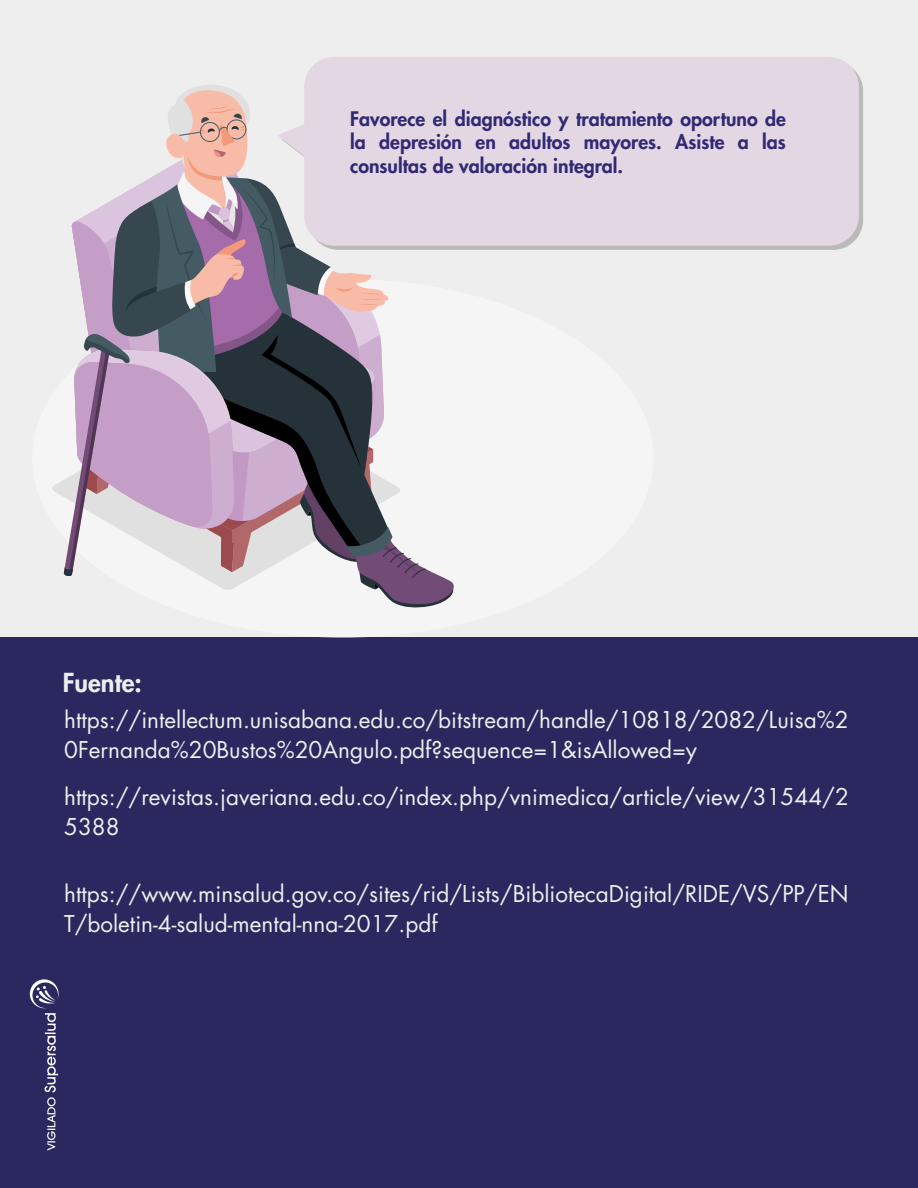
<style>
.page{position:relative;width:918px;height:1188px;background:#efeeee}
.page>*{position:absolute;margin:0;border:0;box-sizing:border-box;transform-origin:0 0}
.t1{font:800 25.5px "Futura Std";color:#efeeee}
.t2{font:22.5px/30px "Futura Std";color:#efeeee}
.t3{font:800 19.5px/23.4px "Futura Std";color:#322875;text-align:justify}
</style>
<div class="page">
<div style="left:0;top:638px;width:918px;height:550px;background:#2a285f"></div>
<hr style="left:458px;top:0;width:460px;height:1px;background:#322875">
<svg style="left:64px;top:85px;width:390px;height:523px"></svg>
<svg style="left:282px;top:76px;width:581px;height:174px;fill:#bbbaba"></svg>
<div style="left:277px;top:57px;width:582px;height:189px;background:#e2d7e2"></div>
<svg style="left:30px;top:979px;width:29px;height:172px"></svg>
<p class="t3" style="left:350px;top:107px;width:437px">Favorece el diagnóstico y tratamiento oportuno de la depresión en adultos mayores. Asiste a las consultas de valoración integral.</p>
<p class="t1" style="left:63px;top:666px;width:81px">Fuente:</p>
<p class="t2" style="left:64px;top:705px;width:786px">https://intellectum.unisabana.edu.co/bitstream/handle/10818/2082/Luisa%2<br>0Fernanda%20Bustos%20Angulo.pdf?sequence=1&amp;isAllowed=y</p>
<p class="t2" style="left:64px;top:782px;width:786px">https://revistas.javeriana.edu.co/index.php/vnimedica/article/view/31544/2<br>5388</p>
<p class="t2" style="left:64px;top:879px;width:786px">https://www.minsalud.gov.co/sites/rid/Lists/BibliotecaDigital/RIDE/VS/PP/EN<br>T/boletin-4-salud-mental-nna-2017.pdf</p>
</div>
